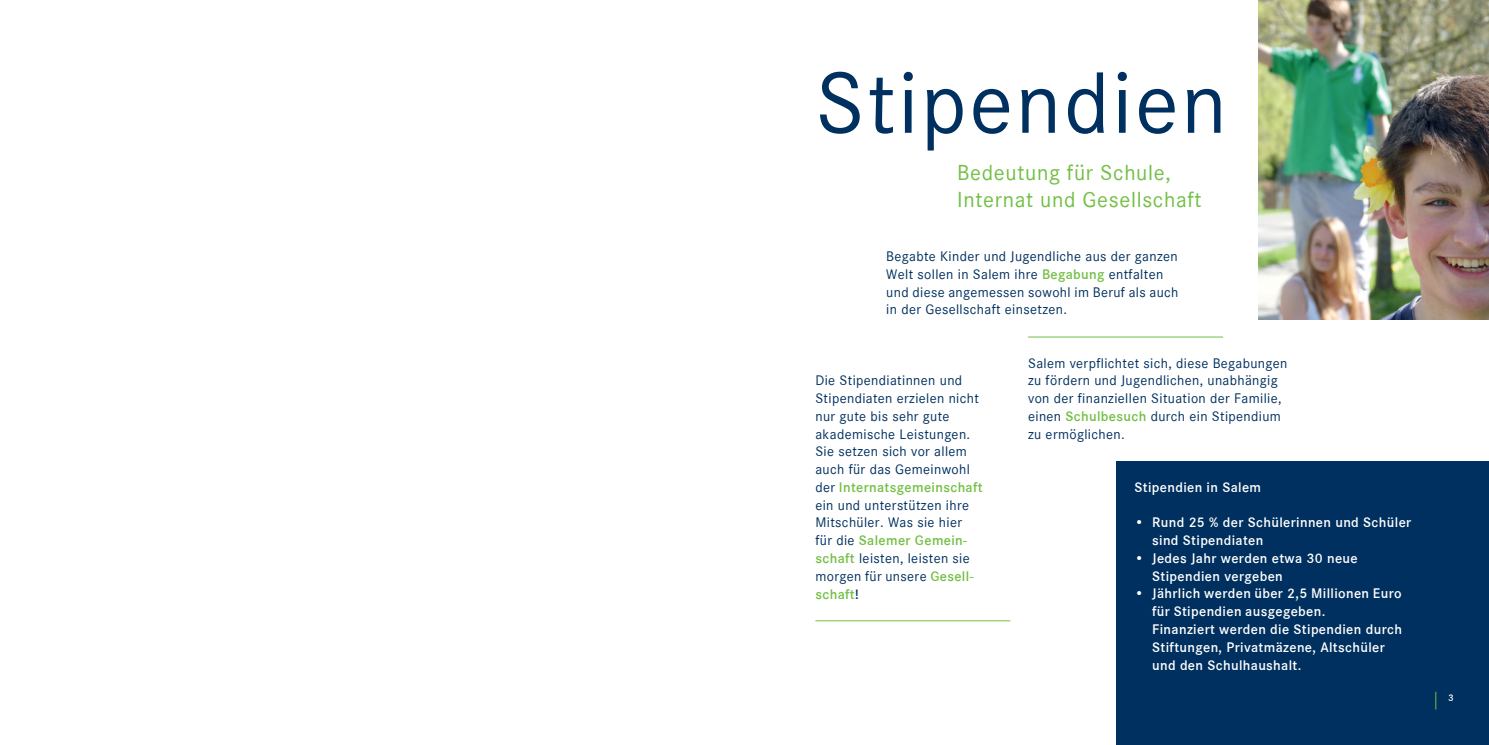
<style>
.page{position:relative;width:1489px;height:745px;background:#fff}
.page>*{position:absolute;margin:0;border:0;box-sizing:border-box;transform-origin:0 0}
.t1{font:90px "Corporate S Regular";letter-spacing:.03em;color:#00305f}
.t2{font:22.5px/27px "Corporate S Regular";letter-spacing:.03em;color:#72bf44}
.t3{font:14.38px/17.8px "Corporate S Regular";letter-spacing:.025em;color:#00305f}
.t4{font:14.38px/17.8px "Corporate S Demi";letter-spacing:.025em;color:#fff}
.t5{font:14.38px "Corporate S Demi";letter-spacing:.025em;color:#72bf44}
.t6{font:10px "Corporate S Demi";color:#fff}
.s1{font-family:"Corporate S Demi";color:#72bf44}
.s2{font-family:"Corporate S Regular";color:#00305f}
.s3{color:#00305f}
</style>
<div class="page">
<div style="left:1116px;top:461px;width:372px;height:283px;background:#00305f"></div>
<img style="left:1258px;top:0;width:230px;height:319px">
<svg style="left:1435px;top:691px;width:1px;height:18px"></svg>
<hr style="left:815px;top:620px;width:195px;height:1px;background:#72bf44">
<hr style="left:1028px;top:336px;width:194px;height:1px;background:#72bf44">
<h1 class="t1" style="left:815px;top:53px;width:413px">Stipendien</h1>
<h2 class="t2" style="left:957px;top:159px;width:246px">Bedeutung für Schule,<br>Internat und Gesellschaft</h2>
<p class="t3" style="left:886px;top:247px;width:294px">Begabte Kinder und Jugendliche aus der ganzen Welt sollen in Salem ihre <span class="s1">Begabung</span> entfalten und diese angemessen sowohl im Beruf als auch in der Gesellschaft einsetzen.</p>
<p class="t3" style="left:815px;top:371px;width:165px">Die Stipendiatinnen und<br>Stipendiaten erzielen nicht nur gute bis sehr gute akademische Leistungen.<br>Sie setzen sich vor allem auch für das Gemeinwohl</p>
<p class="t5" style="left:815px;top:478px;width:169px"><span class="s2">der</span> Internatsgemeinschaft</p>
<p class="t3" style="left:815px;top:496px;width:155px">ein und unterstützen ihre<br>Mitschüler. Was sie hier</p>
<p class="t5" style="left:815px;top:532px;width:153px"><span class="s2">für die</span> Salemer Gemein-</p>
<p class="t3" style="left:815px;top:549px;width:160px"><span class="s1">schaft</span> leisten, leisten sie morgen für unsere <span class="s1">Gesell-</span></p>
<p class="t5" style="left:815px;top:585px;width:45px">schaft<span class="s3">!</span></p>
<p class="t3" style="left:1028px;top:354px;width:261px">Salem verpflichtet sich, diese Begabungen zu fördern und Jugendlichen, unabhängig von der finanziellen Situation der Familie, einen <span class="s1">Schulbesuch</span> durch ein Stipendium zu ermöglichen.</p>
<p class="t4" style="left:1134px;top:478px;width:128px">Stipendien in Salem</p>
<p class="t4" style="left:1152px;top:513px;width:260px;text-indent:-18px">• Rund 25 % der Schülerinnen und Schüler sind Stipendiaten</p>
<p class="t4" style="left:1152px;top:549px;width:207px;text-indent:-18px">• Jedes Jahr werden etwa 30 neue<br>Stipendien vergeben</p>
<p class="t4" style="left:1152px;top:584px;width:251px;text-indent:-18px">• Jährlich werden über 2,5 Millionen Euro für Stipendien ausgegeben.<br>Finanziert werden die Stipendien durch Stiftungen, Privatmäzene, Altschüler und den Schulhaushalt.</p>
<p class="t6" style="left:1447px;top:691px;width:7px">3</p>
</div>
